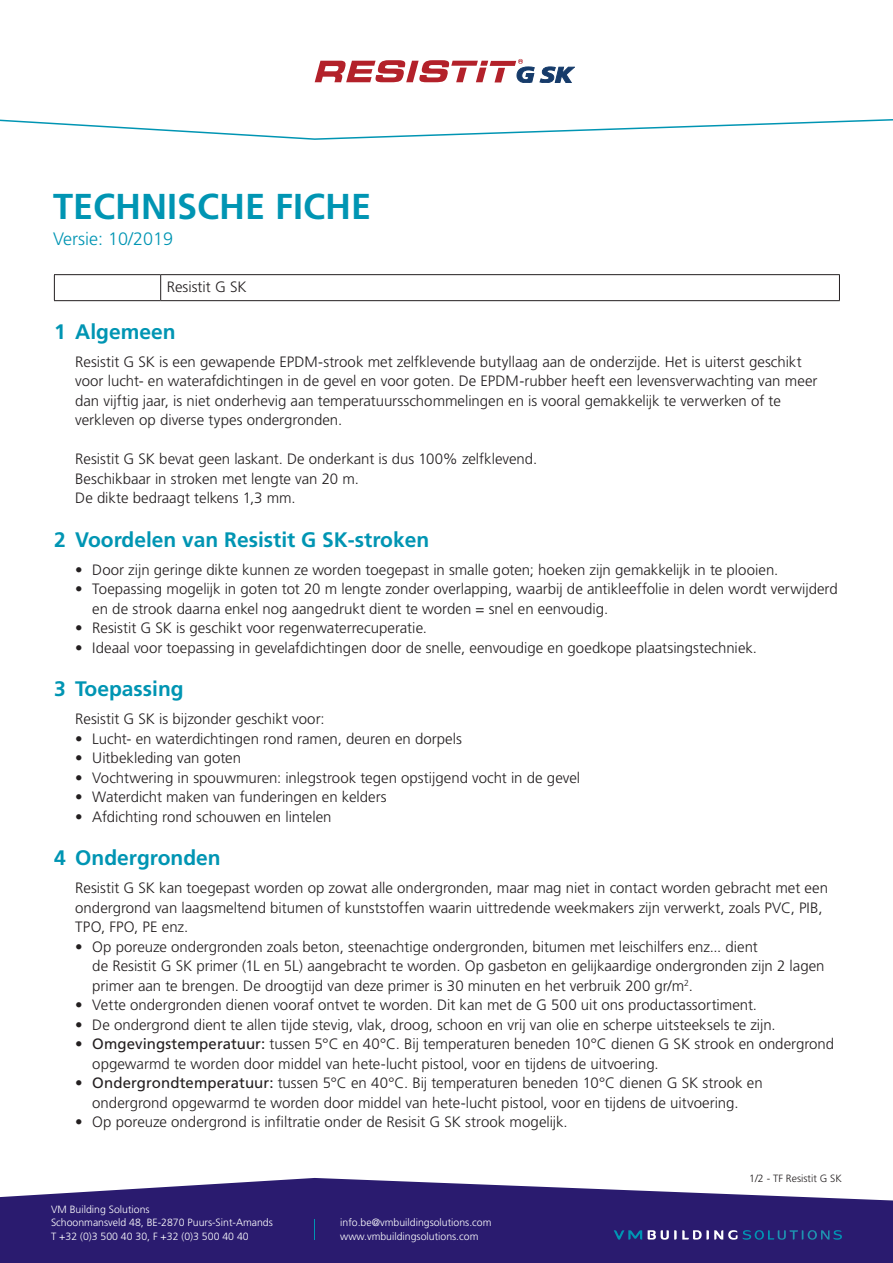
<style>
.page{position:relative;width:893px;height:1263px;background:#fff}
.page>*{position:absolute;margin:0;border:0;box-sizing:border-box;transform-origin:0 0}
.t1{font:700 36px "Frutiger";color:#0095b3}
.t2{font:700 21px "Frutiger";color:#0095b3}
.t3{font:300 18px "Frutiger";color:#0095b3}
.t4{font:300 15px/19.5px "Frutiger";color:#231f20}
.t5{font:300 10.5px/13.5px "Frutiger";color:#fff}
.t6{font:300 10.5px "Frutiger";color:#231f20}
.s1{font-weight:400}
</style>
<div class="page">
<svg style="left:0;top:58px;width:893px;height:82px"></svg>
<svg style="left:0;top:1178px;width:893px;height:85px;background:#453881"></svg>
<svg style="left:648px;top:1230px;width:89px;height:9px"></svg>
<svg style="left:743px;top:1230px;width:99px;height:9px"></svg>
<svg style="left:614px;top:1230px;width:28px;height:9px"></svg>
<svg style="left:314px;top:1219px;width:1px;height:20px"></svg>
<svg style="left:315px;top:59px;width:219px;height:23px"></svg>
<svg style="left:540px;top:67px;width:35px;height:15px"></svg>
<hr style="left:54px;top:274px;width:107px;height:1px;background:#231f20">
<svg style="left:54px;top:275px;width:1px;height:25px"></svg>
<hr style="left:161px;top:274px;width:679px;height:1px;background:#231f20">
<svg style="left:839px;top:275px;width:1px;height:25px"></svg>
<hr style="left:54px;top:300px;width:107px;height:1px;background:#231f20">
<hr style="left:161px;top:300px;width:679px;height:1px;background:#231f20">
<svg style="left:160px;top:275px;width:1px;height:25px"></svg>
<h1 class="t1" style="left:53px;top:186px;width:320px">TECHNISCHE FICHE</h1>
<p class="t3" style="left:53px;top:228px;width:122px">Versie: 10/2019</p>
<p class="t4" style="left:167px;top:277px;width:81px">Resistit G SK</p>
<h2 class="t2" style="left:54px;top:319px;width:123px">1 Algemeen</h2>
<p class="t4" style="left:75px;top:352px;width:744px">Resistit G SK is een gewapende EPDM-strook met zelfklevende butyllaag aan de onderzijde. Het is uiterst geschikt voor lucht- en waterafdichtingen in de gevel en voor goten. De EPDM-rubber heeft een levensverwachting van meer dan vijftig jaar, is niet onderhevig aan temperatuursschommelingen en is vooral gemakkelijk te verwerken of te verkleven op diverse types ondergronden.</p>
<p class="t4" style="left:75px;top:449px;width:464px">Resistit G SK bevat geen laskant. De onderkant is dus 100% zelfklevend.<br>Beschikbaar in stroken met lengte van 20 m.<br>De dikte bedraagt telkens 1,3 mm.</p>
<h2 class="t2" style="left:54px;top:527px;width:377px">2 Voordelen van Resistit G SK-stroken</h2>
<p class="t4" style="left:75px;top:560px;width:705px">• Door zijn geringe dikte kunnen ze worden toegepast in smalle goten; hoeken zijn gemakkelijk in te plooien.</p>
<p class="t4" style="left:92px;top:579px;width:747px;text-indent:-17px">• Toepassing mogelijk in goten tot 20 m lengte zonder overlapping, waarbij de antikleeffolie in delen wordt verwijderd en de strook daarna enkel nog aangedrukt dient te worden = snel en eenvoudig.</p>
<p class="t4" style="left:75px;top:618px;width:353px">• Resistit G SK is geschikt voor regenwaterrecuperatie.</p>
<p class="t4" style="left:75px;top:638px;width:683px">• Ideaal voor toepassing in gevelafdichtingen door de snelle, eenvoudige en goedkope plaatsingstechniek.</p>
<h2 class="t2" style="left:54px;top:676px;width:131px">3 Toepassing</h2>
<p class="t4" style="left:75px;top:709px;width:251px">Resistit G SK is bijzonder geschikt voor:</p>
<p class="t4" style="left:75px;top:729px;width:388px">• Lucht- en waterdichtingen rond ramen, deuren en dorpels</p>
<p class="t4" style="left:75px;top:748px;width:167px">• Uitbekleding van goten</p>
<p class="t4" style="left:75px;top:768px;width:506px">• Vochtwering in spouwmuren: inlegstrook tegen opstijgend vocht in de gevel</p>
<p class="t4" style="left:75px;top:787px;width:313px">• Waterdicht maken van funderingen en kelders</p>
<p class="t4" style="left:75px;top:807px;width:258px">• Afdichting rond schouwen en lintelen</p>
<h2 class="t2" style="left:54px;top:845px;width:168px">4 Ondergronden</h2>
<p class="t4" style="left:75px;top:878px;width:754px">Resistit G SK kan toegepast worden op zowat alle ondergronden, maar mag niet in contact worden gebracht met een ondergrond van laagsmeltend bitumen of kunststoffen waarin uittredende weekmakers zijn verwerkt, zoals PVC, PIB,<br>TPO, FPO, PE enz.</p>
<p class="t4" style="left:92px;top:937px;width:734px;text-indent:-17px">• Op poreuze ondergronden zoals beton, steenachtige ondergronden, bitumen met leischilfers enz... dient<br>de Resistit G SK primer (1L en 5L) aangebracht te worden. Op gasbeton en gelijkaardige ondergronden zijn 2 lagen primer aan te brengen. De droogtijd van deze primer is 30 minuten en het verbruik 200 gr/m<sup>2</sup>.</p>
<p class="t4" style="left:75px;top:995px;width:683px">• Vette ondergronden dienen vooraf ontvet te worden. Dit kan met de G 500 uit ons productassortiment.</p>
<p class="t4" style="left:75px;top:1015px;width:702px">• De ondergrond dient te allen tijde stevig, vlak, droog, schoon en vrij van olie en scherpe uitsteeksels te zijn.</p>
<p class="t4" style="left:92px;top:1034px;width:743px;text-indent:-17px">• <span class="s1">Omgevingstemperatuur:</span> tussen 5°C en 40°C. Bij temperaturen beneden 10°C dienen G SK strook en ondergrond opgewarmd te worden door middel van hete-lucht pistool, voor en tijdens de uitvoering.</p>
<p class="t4" style="left:75px;top:1073px;width:689px;text-align:center">• <span class="s1">Ondergrondtemperatuur:</span> tussen 5°C en 40°C. Bij temperaturen beneden 10°C dienen G SK strook en ondergrond opgewarmd te worden door middel van hete-lucht pistool, voor en tijdens de uitvoering.</p>
<p class="t4" style="left:75px;top:1112px;width:494px">• Op poreuze ondergrond is infiltratie onder de Resisit G SK strook mogelijk.</p>
<p class="t5" style="left:51px;top:1202px;width:223px">VM Building Solutions<br>Schoonmansveld 48, BE-2870 Puurs-Sint-Amands<br>T +32 (0)3 500 40 30, F +32 (0)3 500 40 40</p>
<p class="t5" style="left:340px;top:1216px;width:153px">info.be@vmbuildingsolutions.com www.vmbuildingsolutions.com</p>
<p class="t6" style="left:749px;top:1172px;width:94px">1/2 - TF Resistit G SK</p>
</div>
